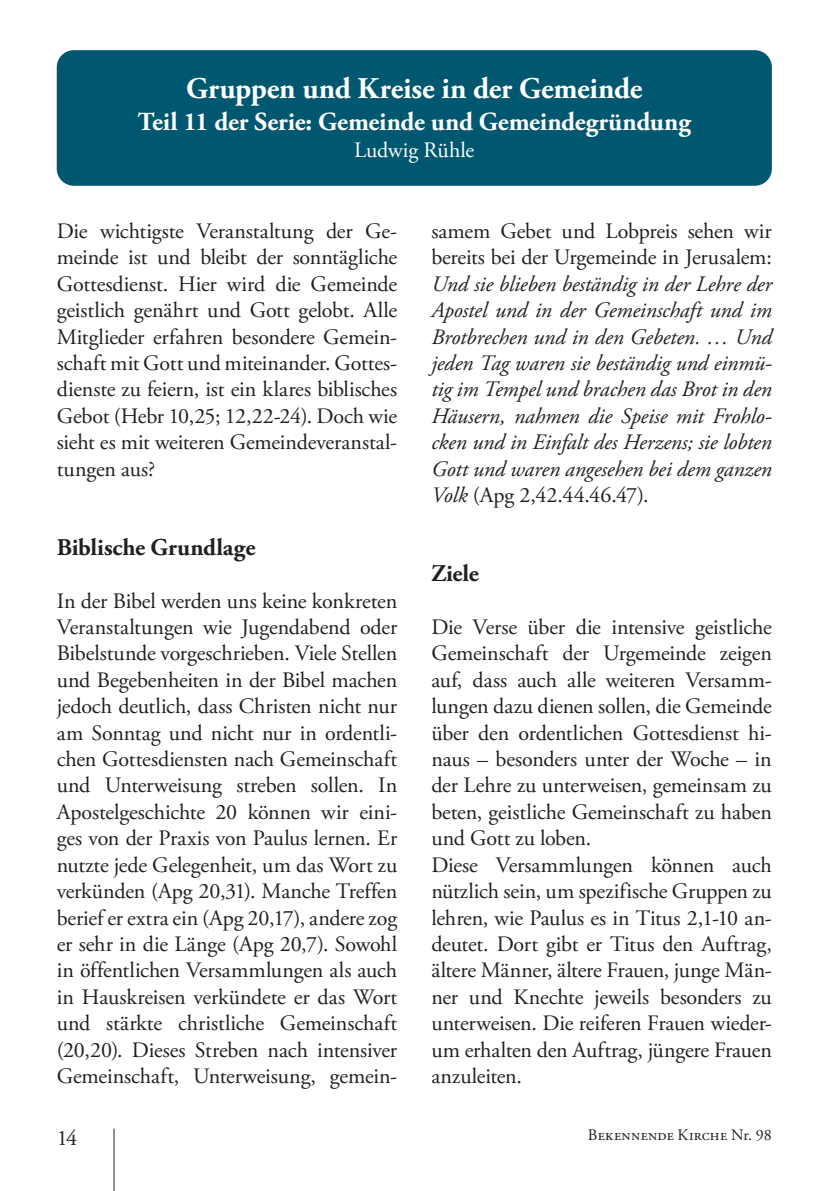
<style>
.page{position:relative;width:840px;height:1191px;background:#fff}
.page>*{position:absolute;margin:0;border:0;box-sizing:border-box;transform-origin:0 0}
.Überschrift_weiß{font:700 30px "Adobe Garamond Pro";letter-spacing:-.01em;color:#fff}
.Überschrift_weiß-2{font:700 26px "Adobe Garamond Pro";letter-spacing:-.005em;color:#fff}
.Fließtext_bold_12pt{font:700 24px "Adobe Garamond Pro";letter-spacing:-.005em;color:#231f20}
.Fließtext_11pt{font:22px/26.4px "Adobe Garamond Pro";letter-spacing:-.005em;color:#231f20;text-align:justify}
.Fließtext_11pt-2{font:italic 22px/26.4px "Adobe Garamond Pro";letter-spacing:-.005em;color:#231f20;text-align:justify}
.Überschrift_Autor{font:22px "Adobe Garamond Pro";letter-spacing:-.005em;color:#fff}
.t1{font:16px "Adobe Garamond Pro";letter-spacing:.015em;color:#231f20}
.s1{font-style:normal}
</style>
<div class="page">
<hr style="left:113px;top:1128px;width:1px;height:63px;background:#231f20">
<div style="left:57px;top:50px;width:714px;height:136px;background:#005770;border-radius:17px"></div>
<p class="Überschrift_weiß" style="left:186px;top:71px;width:457px">Gruppen und Kreise in der Gemeinde</p>
<p class="Überschrift_weiß-2" style="left:138px;top:106px;width:554px">Teil 11 der Serie: Gemeinde und Gemeindegründung</p>
<p class="Überschrift_Autor" style="left:354px;top:137px;width:121px">Ludwig Rühle</p>
<p class="Fließtext_11pt" style="left:57px;top:218px;width:342px">Die wichtigste Veranstaltung der Ge&shy;meinde ist und bleibt der sonntägliche Gottesdienst. Hier wird die Gemeinde geistlich genährt und Gott gelobt. Alle Mitglieder erfahren besondere Gemein&shy;schaft mit Gott und miteinander. Gottes&shy;dienste zu feiern, ist ein klares biblisches Gebot (Hebr 10,25; 12,22-24). Doch wie sieht es mit weiteren Gemeindeveranstal&shy;tungen aus?</p>
<p class="Fließtext_bold_12pt" style="left:57px;top:533px;width:200px">Biblische Grundlage</p>
<p class="Fließtext_11pt" style="left:57px;top:588px;width:342px">In der Bibel werden uns keine konkreten Veranstaltungen wie Jugendabend oder Bibelstunde vorgeschrieben. Viele Stellen und Begebenheiten in der Bibel machen jedoch deutlich, dass Christen nicht nur am Sonntag und nicht nur in ordentli&shy;chen Gottesdiensten nach Gemeinschaft und Unterweisung streben sollen. In Apostelgeschichte 20 können wir eini&shy;ges von der Praxis von Paulus lernen. Er nutzte jede Gelegenheit, um das Wort zu verkünden (Apg 20,31). Manche Treffen berief er extra ein (Apg 20,17), andere zog er sehr in die Länge (Apg 20,7). Sowohl in öffentlichen Versammlungen als auch in Hauskreisen verkündete er das Wort und stärkte christliche Gemeinschaft (20,20). Dieses Streben nach intensiver Gemeinschaft, Unterweisung, gemein-</p>
<p class="Fließtext_11pt-2" style="left:431px;top:218px;width:342px"><span class="s1">samem Gebet und Lobpreis sehen wir bereits bei der Urgemeinde in Jerusalem:<br></span>Und sie blieben beständig in der Lehre der Apostel und in der Gemeinschaft und im Brotbrechen und in den Gebeten. … Und jeden Tag waren sie beständig und einmü&shy;tig im Tempel und brachen das Brot in den Häusern, nahmen die Speise mit Frohlo&shy;cken und in Einfalt des Herzens; sie lobten Gott und waren angesehen bei dem ganzen Volk <span class="s1">(Apg 2,42.44.46.47).</span></p>
<p class="Fließtext_bold_12pt" style="left:431px;top:559px;width:49px">Ziele</p>
<p class="Fließtext_11pt" style="left:431px;top:614px;width:342px">Die Verse über die intensive geistliche Gemeinschaft der Urgemeinde zeigen auf, dass auch alle weiteren Versamm&shy;lungen dazu dienen sollen, die Gemeinde über den ordentlichen Gottesdienst hi&shy;naus – besonders unter der Woche – in der Lehre zu unterweisen, gemeinsam zu beten, geistliche Gemeinschaft zu haben und Gott zu loben.</p>
<p class="Fließtext_11pt" style="left:431px;top:852px;width:342px">Diese Versammlungen können auch nützlich sein, um spezifische Gruppen zu lehren, wie Paulus es in Titus 2,1-10 an&shy;deutet. Dort gibt er Titus den Auftrag, ältere Männer, ältere Frauen, junge Män&shy;ner und Knechte jeweils besonders zu unterweisen. Die reiferen Frauen wieder&shy;um erhalten den Auftrag, jüngere Frauen anzuleiten.</p>
<p class="Fließtext_11pt" style="left:57px;top:1125px;width:22px">14</p>
<p class="t1" style="left:587px;top:1125px;width:185px">Bekennende Kirche Nr. 98</p>
</div>
